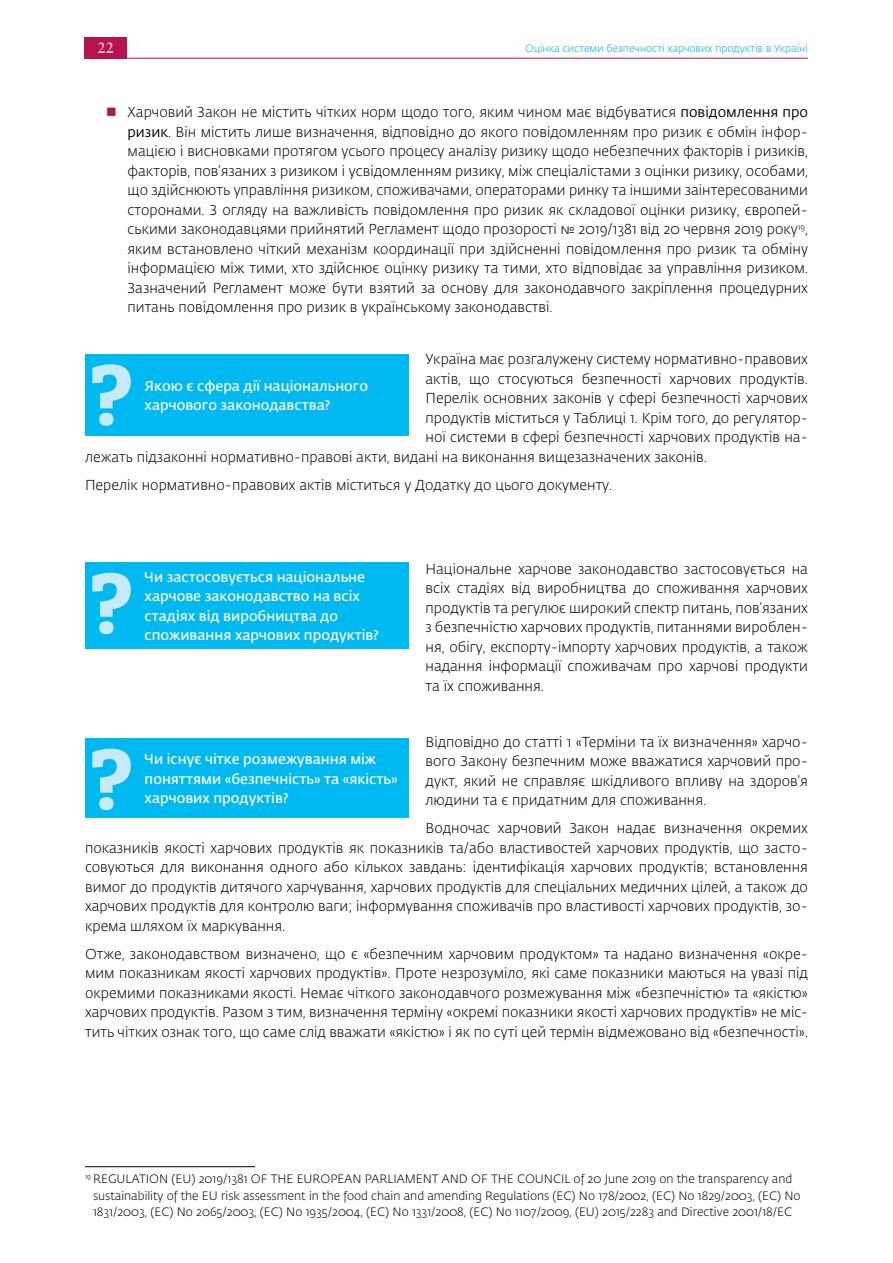
<style>
.page{position:relative;width:893px;height:1263px;background:#fff}
.page>*{position:absolute;margin:0;border:0;box-sizing:border-box;transform-origin:0 0}
.txt{font:700 83.55px "Adelle";color:#c7eafb}
.t1{font:700 15px "Sabon LT Pro";color:#ecc9ca}
.txt-2{font:300 14.25px/19.5px "Fedra Sans Pro";color:#000;text-align:justify}
.txt-3{font:600 14.25px/19.5px "Fedra Sans Pro";color:#fff}
.snoska{font:300 12px/16.5px "Fedra Sans Pro";color:#000}
.t2{font:300 10.5px "Fedra Sans Pro";letter-spacing:-.005em;color:#00aeef}
.s1{font-weight:400}
</style>
<div class="page">
<div style="left:85px;top:37px;width:42px;height:21px;background:#b8114f"></div>
<hr style="left:127px;top:58px;width:681px;height:1px;background:#b8114f">
<hr style="left:85px;top:1166px;width:170px;height:1px;background:#000">
<div style="left:85px;top:354px;width:324px;height:82px;background:#00b9f1"></div>
<div style="left:85px;top:562px;width:324px;height:87px;background:#00b9f1"></div>
<div style="left:85px;top:738px;width:324px;height:80px;background:#00b9f1"></div>
<p class="t1" style="left:97px;top:39px;width:18px">22</p>
<p class="t2" style="left:525px;top:41px;width:284px">Оцінка системи безпечності харчових продуктів в Україні</p>
<p class="txt-2" style="left:128px;top:102px;width:682px">Харчовий Закон не містить чітких норм щодо того, яким чином має відбуватися <span class="s1">повідомлення про ризик</span>. Він містить лише визначення, відповідно до якого повідомленням про ризик є обмін інфор&shy;мацією і висновками протягом усього процесу аналізу ризику щодо небезпечних факторів і ризиків, факторів, пов’язаних з ризиком і усвідомленням ризику, між спеціалістами з оцінки ризику, особами, що здійснюють управління ризиком, споживачами, операторами ринку та іншими заінтересованими сторонами. З огляду на важливість повідомлення про ризик як складової оцінки ризику, європей&shy;ськими законодавцями прийнятий Регламент щодо прозорості № 2019/1381 від 20 червня 2019 року<sup>19</sup>, яким встановлено чіткий механізм координації при здійсненні повідомлення про ризик та обміну інформацією між тими, хто здійснює оцінку ризику та тими, хто відповідає за управління ризиком.<br>Зазначений Регламент може бути взятий за основу для законодавчого закріплення процедурних питань повідомлення про ризик в українському законодавстві.</p>
<p class="txt-2" style="left:426px;top:349px;width:384px">Україна має розгалужену систему нормативно-правових</p>
<p class="txt-2" style="left:426px;top:369px;width:384px">актів, що стосуються безпечності харчових продуктів.</p>
<p class="txt-2" style="left:426px;top:388px;width:384px">Перелік основних законів у сфері безпечності харчових</p>
<p class="txt-2" style="left:426px;top:408px;width:384px">продуктів міститься у Таблиці 1. Крім того, до регулятор-</p>
<p class="txt-2" style="left:426px;top:427px;width:384px">ної системи в сфері безпечності харчових продуктів на-</p>
<p class="txt-2" style="left:85px;top:447px;width:623px">лежать підзаконні нормативно-правові акти, видані на виконання вищезазначених законів.</p>
<p class="txt-2" style="left:85px;top:475px;width:529px">Перелік нормативно-правових актів міститься у Додатку до цього документу.</p>
<p class="txt" style="left:88px;top:342px;width:46px">?</p>
<p class="txt-3" style="left:145px;top:375px;width:225px">Якою є сфера дії національного</p>
<p class="txt-3" style="left:145px;top:395px;width:187px">харчового законодавства?</p>
<p class="txt" style="left:88px;top:550px;width:46px">?</p>
<p class="txt-3" style="left:145px;top:566px;width:222px">Чи застосовується національне харчове законодавство на всіх стадіях від виробництва до</p>
<p class="txt-3" style="left:145px;top:625px;width:236px">споживання харчових продуктів?</p>
<p class="txt-2" style="left:426px;top:559px;width:384px">Національне харчове законодавство застосовується на всіх стадіях від виробництва до споживання харчових продуктів та регулює широкий спектр питань, пов’язаних з безпечністю харчових продуктів, питаннями вироблен&shy;ня, обігу, експорту-імпорту харчових продуктів, а також надання інформації споживачам про харчові продукти та їх споживання.</p>
<p class="txt-2" style="left:426px;top:732px;width:384px">Відповідно до статті 1 «Терміни та їх визначення» харчо&shy;вого Закону безпечним може вважатися харчовий про&shy;дукт, який не справляє шкідливого впливу на здоров’я людини та є придатним для споживання.</p>
<p class="txt-2" style="left:85px;top:818px;width:724px;text-indent:340px">Водночас харчовий Закон надає визначення окремих показників якості харчових продуктів як показників та/або властивостей харчових продуктів, що засто&shy;совуються для виконання одного або кількох завдань: ідентифікація харчових продуктів; встановлення вимог до продуктів дитячого харчування, харчових продуктів для спеціальних медичних цілей, а також до харчових продуктів для контролю ваги; інформування споживачів про властивості харчових продуктів, зо&shy;крема шляхом їх маркування.</p>
<p class="txt-2" style="left:85px;top:944px;width:724px">Отже, законодавством визначено, що є «безпечним харчовим продуктом» та надано визначення «окре&shy;мим показникам якості харчових продуктів». Проте незрозуміло, які саме показники маються на увазі під окремими показниками якості. Немає чіткого законодавчого розмежування між «безпечністю» та «якістю» харчових продуктів. Разом з тим, визначення терміну «окремі показники якості харчових продуктів» не міс&shy;тить чітких ознак того, що саме слід вважати «якістю» і як по суті цей термін відмежовано від «безпечності».</p>
<p class="txt" style="left:88px;top:726px;width:46px">?</p>
<p class="txt-3" style="left:145px;top:749px;width:255px">Чи існує чітке розмежування між поняттями «безпечність» та «якість»</p>
<p class="txt-3" style="left:145px;top:788px;width:145px">харчових продуктів?</p>
<p class="snoska" style="left:93px;top:1170px;width:709px;text-indent:-8px"><sup>19</sup> REGULATION (EU) 2019/1381 OF THE EUROPEAN PARLIAMENT AND OF THE COUNCIL of 20 June 2019 on the transparency and sustainability of the EU risk assessment in the food chain and amending Regulations (EC) No 178/2002, (EC) No 1829/2003, (EC) No<br>1831/2003, (EC) No 2065/2003, (EC) No 1935/2004, (EC) No 1331/2008, (EC) No 1107/2009, (EU) 2015/2283 and Directive 2001/18/EC</p>
</div>
